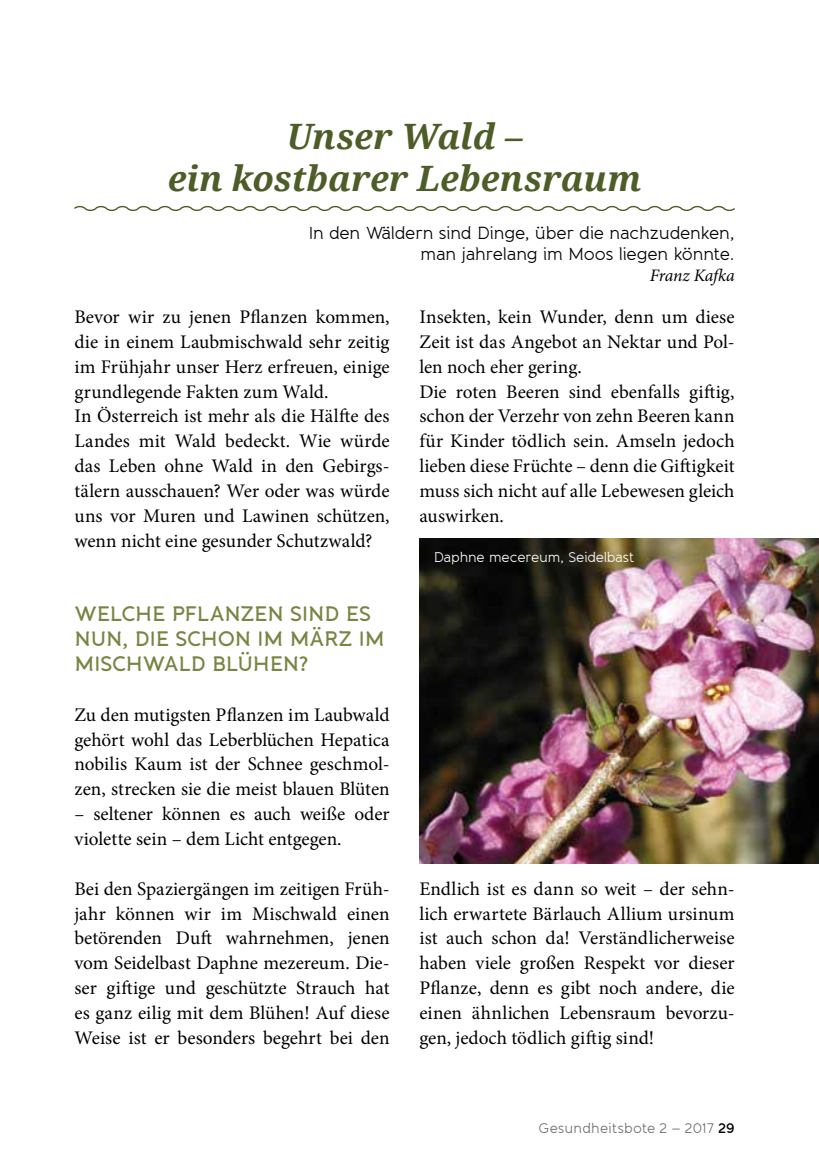
<style>
.page{position:relative;width:819px;height:1176px;background:#fff}
.page>*{position:absolute;margin:0;border:0;box-sizing:border-box;transform-origin:0 0}
.t1{font:italic 700 35px/42px "Noto Serif";color:#4d5d27;text-align:center}
.t2{font:600 21px/24.8px "Banda";letter-spacing:-.01em;color:#788543}
.t3{font:19.25px/24.8px "Minion Pro";color:#000}
.t4{font:17.5px/21px "Banda";letter-spacing:-.015em;color:#000;text-align:right}
.t5{font:italic 17.5px "Minion Pro";letter-spacing:-.02em;color:#000}
.t6{font:14px "Banda";letter-spacing:-.01em;color:#fff}
.t7{font:14px "Banda";letter-spacing:.015em;color:#706f6f}
.s1{font-weight:600;color:#000}
</style>
<div class="page">
<img style="left:419px;top:538px;width:400px;height:325px">
<svg style="left:74px;top:205px;width:661px;height:6px"></svg>
<h1 class="t1" style="left:168px;top:114px;width:475px">Unser Wald –<br>ein kostbarer Lebensraum</h1>
<p class="t4" style="left:309px;top:222px;width:427px">In den Wäldern sind Dinge, über die nachzudenken, man jahrelang im Moos liegen könnte.</p>
<p class="t5" style="left:650px;top:263px;width:86px">Franz Kafka</p>
<p class="t3" style="left:74px;top:304px;width:317px">Bevor wir zu jenen Pflanzen kommen, die in einem Laubmischwald sehr zeitig im Frühjahr unser Herz erfreuen, einige grundlegende Fakten zum Wald.<br>In Österreich ist mehr als die Hälfte des Landes mit Wald bedeckt. Wie würde das Leben ohne Wald in den Gebirgs&shy;tälern ausschauen? Wer oder was würde uns vor Muren und Lawinen schützen, wenn nicht eine gesunder Schutzwald?</p>
<p class="t2" style="left:74px;top:602px;width:312px">WELCHE PFLANZEN SIND ES<br>NUN, DIE SCHON IM MÄRZ IM<br>MISCHWALD BLÜHEN?</p>
<p class="t3" style="left:74px;top:702px;width:317px;text-align:justify">Zu den mutigsten Pflanzen im Laubwald gehört wohl das Leberblüchen Hepatica nobilis Kaum ist der Schnee geschmol&shy;zen, strecken sie die meist blauen Blüten</p>
<p class="t3" style="left:74px;top:801px;width:317px">– seltener können es auch weiße oder violette sein – dem Licht entgegen.</p>
<p class="t3" style="left:74px;top:876px;width:317px;text-align:justify">Bei den Spaziergängen im zeitigen Früh&shy;jahr können wir im Mischwald einen betörenden Duft wahrnehmen, jenen vom Seidelbast Daphne mezereum. Die&shy;ser giftige und geschützte Strauch hat es ganz eilig mit dem Blühen! Auf diese Weise ist er besonders begehrt bei den</p>
<p class="t3" style="left:419px;top:304px;width:317px">Insekten, kein Wunder, denn um diese Zeit ist das Angebot an Nektar und Pol&shy;len noch eher gering.<br>Die roten Beeren sind ebenfalls giftig, schon der Verzehr von zehn Beeren kann für Kinder tödlich sein. Amseln jedoch lieben diese Früchte – denn die Giftigkeit muss sich nicht auf alle Lebewesen gleich auswirken.</p>
<p class="t6" style="left:433px;top:549px;width:202px">Daphne mecereum, Seidelbast</p>
<p class="t3" style="left:419px;top:876px;width:317px;text-align:justify">Endlich ist es dann so weit – der sehn&shy;lich erwartete Bärlauch Allium ursinum ist auch schon da! Verständlicherweise haben viele großen Respekt vor dieser Pflanze, denn es gibt noch andere, die einen ähnlichen Lebensraum bevorzu&shy;gen, jedoch tödlich giftig sind!</p>
<p class="t7" style="left:538px;top:1119px;width:197px">Gesundheitsbote 2 – 2017 <span class="s1">29</span></p>
</div>
